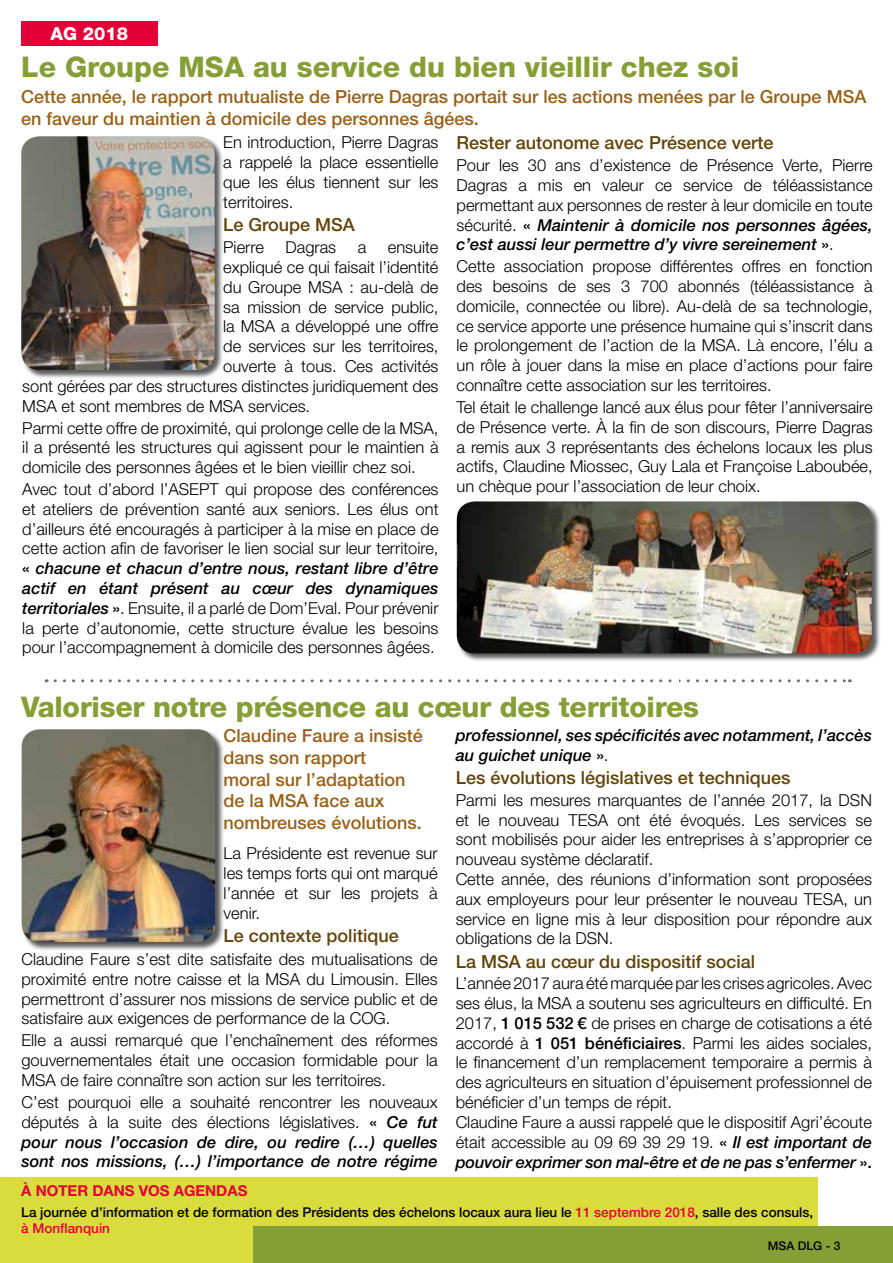
<style>
.page{position:relative;width:893px;height:1263px;background:#fff}
.page>*{position:absolute;margin:0;border:0;box-sizing:border-box;transform-origin:0 0}
.t1{font:800 28.5px "Helvetica Neue LT Std";color:#859e36}
.t2{font:500 18px/21.6px "Helvetica Neue LT Std";color:#98611a}
.t3{font:500 18px "Helvetica Neue LT Std";color:#62430a}
.t4{font:800 18px "Helvetica Neue LT Std";color:#fff}
.t5{font:300 16.5px/19.8px "Helvetica Neue LT Std";color:#000;text-align:justify}
.t6{font:italic 500 16.5px/19.8px "Helvetica Neue LT Std";color:#000;text-align:justify}
.t7{font:700 15px "Helvetica Neue LT Std";color:#e20036}
.t8{font:500 13.5px/16.2px "Helvetica Neue LT Std";color:#000}
.t9{font:500 12px "Helvetica Neue LT Std";color:#000}
.s1{font-weight:500}
.s2{font-weight:500;font-style:italic}
.s3{font-weight:300;font-style:normal}
.s4{font-style:normal}
.s5{color:#e20036}
</style>
<div class="page">
<div style="left:0;top:1178px;width:818px;height:85px;background:#dadb3c"></div>
<div style="left:254px;top:1226px;width:639px;height:37px;background:#859e36"></div>
<svg style="left:55px;top:679px;width:795px;height:3px"></svg>
<hr style="left:677px;top:679px;width:2px;height:25px;background:#fff">
<div style="left:21px;top:729px;width:203px;height:222px;background:#000;opacity:.65"></div>
<img style="left:22px;top:729px;width:193px;height:213px">
<div style="left:21px;top:21px;width:136px;height:25px;background:#e20036"></div>
<div style="left:21px;top:136px;width:203px;height:243px;background:#000;opacity:.65"></div>
<img style="left:21px;top:136px;width:194px;height:234px">
<div style="left:457px;top:501px;width:424px;height:162px;background:#000;opacity:.65"></div>
<img style="left:457px;top:501px;width:415px;height:152px">
<p class="t4" style="left:50px;top:23px;width:79px">ag 2018</p>
<h1 class="t1" style="left:21px;top:50px;width:719px">Le Groupe MSA au service du bien vieillir chez soi</h1>
<p class="t2" style="left:21px;top:86px;width:847px">Cette année, le rapport mutualiste de Pierre Dagras portait sur les actions menées par le Groupe MSA en faveur du maintien à domicile des personnes âgées.</p>
<p class="t5" style="left:223px;top:132px;width:217px">En introduction, Pierre Dagras a rappelé la place essentielle que les élus tiennent sur les territoires.</p>
<p class="t3" style="left:223px;top:214px;width:133px">Le Groupe MSA</p>
<p class="t5" style="left:223px;top:237px;width:42px">Pierre</p>
<p class="t5" style="left:285px;top:237px;width:52px">Dagras</p>
<p class="t5" style="left:358px;top:237px;width:10px">a</p>
<p class="t5" style="left:388px;top:237px;width:52px">ensuite</p>
<p class="t5" style="left:223px;top:257px;width:217px">expliqué ce qui faisait l’identité</p>
<p class="t5" style="left:223px;top:277px;width:217px">du Groupe MSA : au-delà de</p>
<p class="t5" style="left:223px;top:296px;width:217px">sa mission de service public,</p>
<p class="t5" style="left:223px;top:316px;width:217px">la MSA a développé une offre</p>
<p class="t5" style="left:223px;top:336px;width:217px">de services sur les territoires,</p>
<p class="t5" style="left:223px;top:356px;width:217px">ouverte à tous. Ces activités</p>
<p class="t5" style="left:22px;top:376px;width:418px">sont gérées par des structures distinctes juridiquement des</p>
<p class="t5" style="left:22px;top:395px;width:289px">MSA et sont membres de MSA services.</p>
<p class="t5" style="left:22px;top:417px;width:418px">Parmi cette offre de proximité, qui prolonge celle de la MSA, il a présenté les structures qui agissent pour le maintien à domicile des personnes âgées et le bien vieillir chez soi.</p>
<p class="t5" style="left:22px;top:479px;width:418px">Avec tout d’abord l’ASEPT qui propose des conférences et ateliers de prévention santé aux seniors. Les élus ont d’ailleurs été encouragés à participer à la mise en place de cette action afin de favoriser le lien social sur leur territoire, <span class="s1">«</span> <span class="s2">chacune et chacun d’entre nous, restant libre d’être actif en étant présent au cœur des dynamiques territoriales</span> <span class="s1">»</span>. Ensuite, il a parlé de Dom’Eval. Pour prévenir la perte d’autonomie, cette structure évalue les besoins pour l’accompagnement à domicile des personnes âgées.</p>
<p class="t3" style="left:457px;top:132px;width:318px">Rester autonome avec Présence verte</p>
<p class="t5" style="left:457px;top:155px;width:418px">Pour les 30 ans d’existence de Présence Verte, Pierre Dagras a mis en valeur ce service de téléassistance permettant aux personnes de rester à leur domicile en toute sécurité. <span class="s1">«</span> <span class="s2">Maintenir à domicile nos personnes âgées, c’est aussi leur permettre d’y vivre sereinement</span> <span class="s1">»</span>.</p>
<p class="t5" style="left:457px;top:256px;width:418px">Cette association propose différentes offres en fonction des besoins de ses 3 700 abonnés (téléassistance à domicile, connectée ou libre). Au-delà de sa technologie, ce service apporte une présence humaine qui s’inscrit dans le prolongement de l’action de la MSA. Là encore, l’élu a un rôle à jouer dans la mise en place d’actions pour faire connaître cette association sur les territoires.</p>
<p class="t5" style="left:457px;top:397px;width:418px">Tel était le challenge lancé aux élus pour fêter l’anniversaire de Présence verte. À la fin de son discours, Pierre Dagras a remis aux 3 représentants des échelons locaux les plus actifs, Claudine Miossec, Guy Lala et Françoise Laboubée, un chèque pour l’association de leur choix.</p>
<h1 class="t1" style="left:21px;top:690px;width:679px">Valoriser notre présence au cœur des territoires</h1>
<p class="t2" style="left:224px;top:725px;width:201px">Claudine Faure a insisté dans son rapport<br>moral sur l’adaptation de la MSA face aux nombreuses évolutions.</p>
<p class="t5" style="left:224px;top:843px;width:216px">La Présidente est revenue sur les temps forts qui ont marqué l’année et sur les projets à venir.</p>
<p class="t3" style="left:224px;top:925px;width:177px">Le contexte politique</p>
<p class="t5" style="left:21px;top:949px;width:418px">Claudine Faure s’est dite satisfaite des mutualisations de proximité entre notre caisse et la MSA du Limousin. Elles permettront d’assurer nos missions de service public et de satisfaire aux exigences de performance de la COG.</p>
<p class="t5" style="left:21px;top:1030px;width:418px">Elle a aussi remarqué que l’enchaînement des réformes gouvernementales était une occasion formidable pour la MSA de faire connaître son action sur les territoires.</p>
<p class="t6" style="left:21px;top:1092px;width:418px"><span class="s3">C’est pourquoi elle a souhaité rencontrer les nouveaux députés à la suite des élections législatives.</span> <span class="s4">«</span> Ce fut pour nous l’occasion de dire, ou redire (…) quelles sont nos missions, (…) l’importance de notre régime</p>
<p class="t6" style="left:456px;top:725px;width:418px">professionnel, ses spécificités avec notamment, l’accès au guichet unique <span class="s4">»</span><span class="s3">.</span></p>
<p class="t3" style="left:456px;top:767px;width:336px">Les évolutions législatives et techniques</p>
<p class="t5" style="left:456px;top:790px;width:418px;text-align:left">Parmi les mesures marquantes de l’année 2017, la DSN et le nouveau TESA ont été évoqués. Les services se sont mobilisés pour aider les entreprises à s’approprier ce nouveau système déclaratif.<br>Cette année, des réunions d’information sont proposées aux employeurs pour leur présenter le nouveau TESA, un service en ligne mis à leur disposition pour répondre aux obligations de la DSN.</p>
<p class="t3" style="left:456px;top:951px;width:301px">La MSA au cœur du dispositif social</p>
<p class="t5" style="left:456px;top:973px;width:418px;text-align:left">L’année 2017 aura été marquée par les crises agricoles. Avec ses élus, la MSA a soutenu ses agriculteurs en difficulté. En 2017, <span class="s1">1 015 532 €</span> de prises en charge de cotisations a été accordé à <span class="s1">1 051 bénéficiaires</span>. Parmi les aides sociales, le financement d’un remplacement temporaire a permis à des agriculteurs en situation d’épuisement professionnel de bénéficier d’un temps de répit.<br>Claudine Faure a aussi rappelé que le dispositif Agri’écoute était accessible au 09 69 39 29 19. <span class="s1">«</span> <span class="s2">Il est important de pouvoir exprimer son mal-être et de ne pas s’enfermer</span> <span class="s1">».</span></p>
<p class="t7" style="left:21px;top:1181px;width:206px">À NOTER DANS VOS AGENDAS</p>
<p class="t8" style="left:21px;top:1203px;width:793px">La journée d’information et de formation des Présidents des échelons locaux aura lieu le <span class="s5">11 septembre 2018</span>, salle des consuls, <span class="s5">à Monflanquin</span></p>
<p class="t9" style="left:768px;top:1239px;width:74px">MSA DLG - 3</p>
</div>
